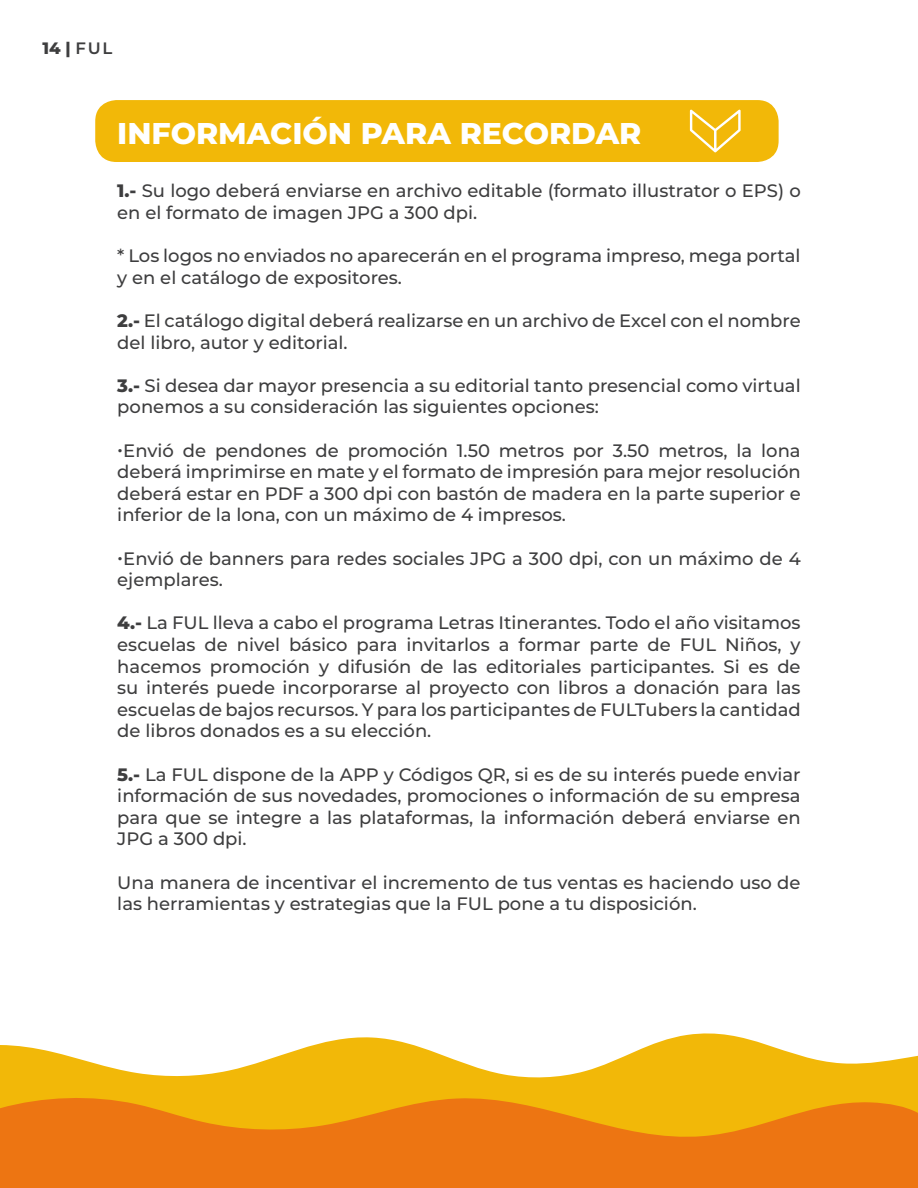
<style>
.page{position:relative;width:918px;height:1188px;background:#fff}
.page>*{position:absolute;margin:0;border:0;box-sizing:border-box;transform-origin:0 0}
.t1{font:800 30px "Montserrat";color:#fff}
.t2{font:500 18px/21.6px "Montserrat";color:#3e3e3f}
.t3{font:800 16.5px "Montserrat";color:#3e3e3f}
.s1{font-weight:600}
.s2{font-weight:800}
</style>
<div class="page">
<div style="left:95px;top:100px;width:684px;height:62px;background:#f2b808;border-radius:21px"></div>
<svg style="left:0;top:1033px;width:918px;height:62px;fill:#f2b808"></svg>
<svg style="left:0;top:1095px;width:918px;height:93px;background:#ee830f"></svg>
<svg style="left:690px;top:110px;width:51px;height:42px"></svg>
<p class="t3" style="left:43px;top:36px;width:71px">14 | <span class="s1">FUL</span></p>
<p class="t1" style="left:117px;top:111px;width:526px">INFORMACIÓN PARA RECORDAR</p>
<p class="t2" style="left:117px;top:180px;width:685px"><span class="s2">1.-</span> Su logo deberá enviarse en archivo editable (formato illustrator o EPS) o en el formato de imagen JPG a 300 dpi.</p>
<p class="t2" style="left:117px;top:244px;width:685px">* Los logos no enviados no aparecerán en el programa impreso, mega portal y en el catálogo de expositores.</p>
<p class="t2" style="left:117px;top:309px;width:685px"><span class="s2">2.-</span> El catálogo digital deberá realizarse en un archivo de Excel con el nombre del libro, autor y editorial.</p>
<p class="t2" style="left:117px;top:374px;width:685px"><span class="s2">3.-</span> Si desea dar mayor presencia a su editorial tanto presencial como virtual ponemos a su consideración las siguientes opciones:</p>
<p class="t2" style="left:117px;top:439px;width:685px;text-align:justify">•Envió de pendones de promoción 1.50 metros por 3.50 metros, la lona deberá imprimirse en mate y el formato de impresión para mejor resolución deberá estar en PDF a 300 dpi con bastón de madera en la parte superior e inferior de la lona, con un máximo de 4 impresos.</p>
<p class="t2" style="left:117px;top:547px;width:685px">•Envió de banners para redes sociales JPG a 300 dpi, con un máximo de 4 ejemplares.</p>
<p class="t2" style="left:117px;top:612px;width:685px;text-align:justify"><span class="s2">4.-</span> La FUL lleva a cabo el programa Letras Itinerantes. Todo el año visitamos escuelas de nivel básico para invitarlos a formar parte de FUL Niños, y hacemos promoción y difusión de las editoriales participantes. Si es de su interés puede incorporarse al proyecto con libros a donación para las escuelas de bajos recursos. Y para los participantes de FULTubers la cantidad de libros donados es a su elección.</p>
<p class="t2" style="left:117px;top:763px;width:685px;text-align:justify"><span class="s2">5.-</span> La FUL dispone de la APP y Códigos QR, si es de su interés puede enviar información de sus novedades, promociones o información de su empresa para que se integre a las plataformas, la información deberá enviarse en JPG a 300 dpi.</p>
<p class="t2" style="left:117px;top:871px;width:685px">Una manera de incentivar el incremento de tus ventas es haciendo uso de las herramientas y estrategias que la FUL pone a tu disposición.</p>
</div>
